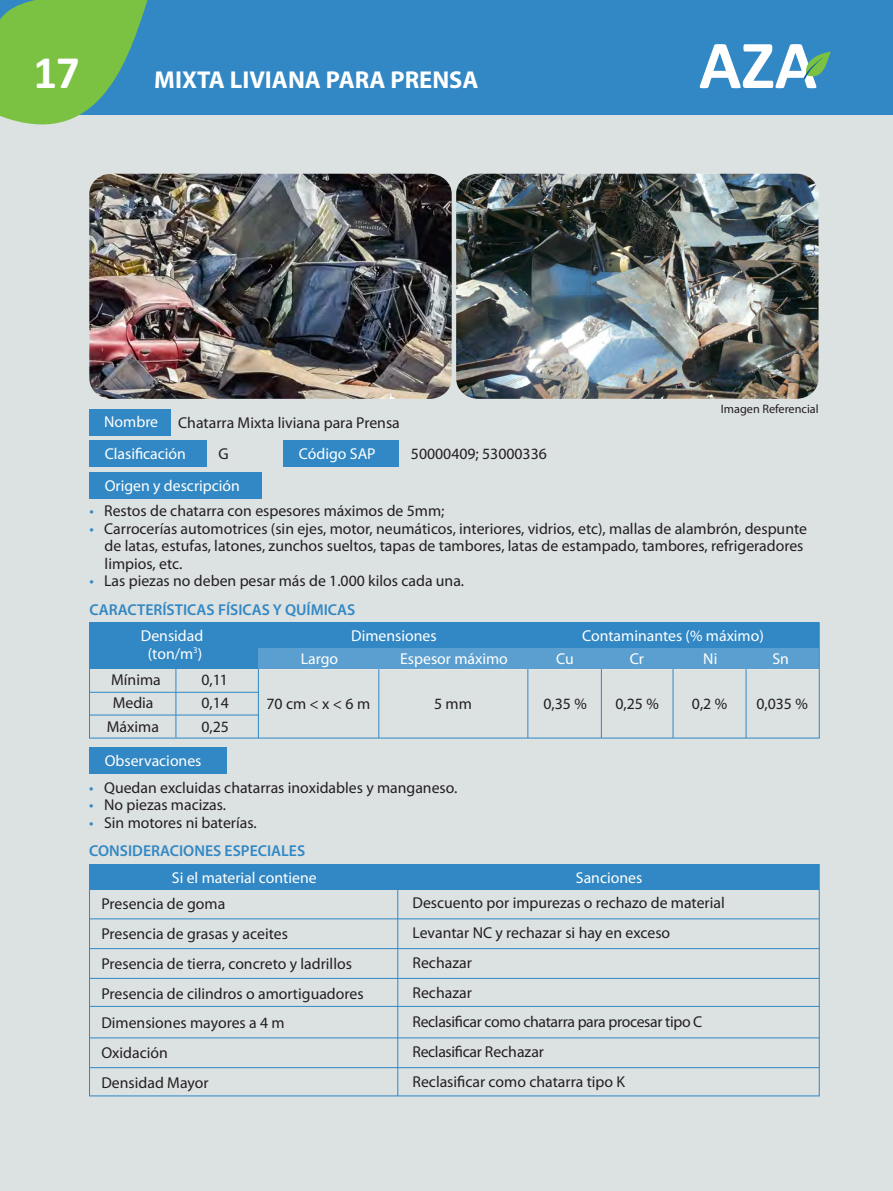
<style>
.page{position:relative;width:893px;height:1191px;background:#dce1e2}
.page>*{position:absolute;margin:0;border:0;box-sizing:border-box;transform-origin:0 0}
.t1{font:700 46.9px "Calibri";color:#fff}
.t2{font:700 24.5px "Myriad Pro";color:#fff}
.t3{font:15.75px/29.8px "Myriad Pro";color:#231f20}
.t4{font:15.75px/17.5px "Myriad Pro";color:#fff;text-align:center}
.t5{font:600 15.75px "Myriad Pro";color:#3288c4}
.t6{font:12.25px "Myriad Pro";color:#231f20}
.s1{color:#3288c4}
</style>
<div class="page">
<div style="left:0;top:0;width:893px;height:115px;background:#3288c4"></div>
<svg style="left:0;top:0;width:148px;height:125px"></svg>
<div style="left:89px;top:864px;width:730px;height:25px;background:#3288c4"></div>
<div style="left:89px;top:623px;width:730px;height:46px;background:#3288c4"></div>
<div style="left:259px;top:648px;width:560px;height:21px;background:#5a9fcf"></div>
<div style="left:89px;top:440px;width:118px;height:27px;background:#3288c4"></div>
<div style="left:284px;top:440px;width:115px;height:27px;background:#3288c4"></div>
<hr style="left:89px;top:692px;width:170px;height:1px;background:#3288c4">
<hr style="left:89px;top:714px;width:170px;height:1px;background:#3288c4">
<hr style="left:175px;top:668px;width:1px;height:70px;background:#3288c4">
<hr style="left:89px;top:918px;width:730px;height:1px;background:#3288c4">
<hr style="left:89px;top:948px;width:730px;height:1px;background:#3288c4">
<hr style="left:89px;top:978px;width:730px;height:1px;background:#3288c4">
<hr style="left:89px;top:1006px;width:730px;height:1px;background:#3288c4">
<hr style="left:89px;top:1037px;width:730px;height:1px;background:#3288c4">
<hr style="left:397px;top:865px;width:1px;height:231px;background:#3288c4">
<img style="left:89px;top:174px;width:363px;height:225px">
<img style="left:456px;top:174px;width:363px;height:225px">
<div style="left:89px;top:472px;width:173px;height:26px;background:#3288c4"></div>
<div style="left:89px;top:747px;width:137px;height:26px;background:#3288c4"></div>
<hr style="left:89px;top:1067px;width:730px;height:1px;background:#3288c4">
<div style="left:89px;top:409px;width:82px;height:26px;background:#3288c4"></div>
<hr style="left:258px;top:669px;width:1px;height:69px;background:#3288c4">
<hr style="left:378px;top:669px;width:1px;height:69px;background:#3288c4">
<hr style="left:527px;top:669px;width:1px;height:69px;background:#3288c4">
<hr style="left:601px;top:669px;width:1px;height:69px;background:#3288c4">
<hr style="left:673px;top:669px;width:1px;height:69px;background:#3288c4">
<hr style="left:746px;top:669px;width:1px;height:69px;background:#3288c4">
<div style="left:89px;top:622px;width:731px;height:116px;border:1px solid #3288c4"></div>
<div style="left:89px;top:864px;width:731px;height:232px;border:1px solid #3288c4"></div>
<svg style="left:700px;top:44px;width:131px;height:44px"></svg>
<h1 class="t1" style="left:34px;top:42px;width:48px">17</h1>
<h2 class="t2" style="left:154px;top:66px;width:326px">MIXTA LIVIANA PARA PRENSA</h2>
<p class="t4" style="left:104px;top:414px;width:55px">Nombre</p>
<p class="t3" style="left:218px;top:407px;width:183px;line-height:31.5px;text-indent:-40px">Chatarra Mixta liviana para Prensa<br>G</p>
<p class="t4" style="left:105px;top:445px;width:83px">Clasificación</p>
<p class="t4" style="left:299px;top:445px;width:78px">Código SAP</p>
<p class="t4" style="left:105px;top:477px;width:137px">Origen y descripción</p>
<p class="t3" style="left:411px;top:439px;width:137px">50000409; 53000336</p>
<p class="t6" style="left:721px;top:402px;width:99px">Imagen Referencial</p>
<p class="t3" style="left:90px;top:496px;width:356px"><span class="s1">•</span> Restos de chatarra con espesores máximos de 5mm;</p>
<p class="t3" style="left:105px;top:520px;width:704px;line-height:17.5px;text-indent:-15px"><span class="s1">•</span> Carrocerías automotrices (sin ejes, motor, neumáticos, interiores, vidrios, etc), mallas de alambrón, despunte de latas, estufas, latones, zunchos sueltos, tapas de tambores, latas de estampado, tambores, refrigeradores limpios, etc.</p>
<p class="t3" style="left:90px;top:566px;width:376px"><span class="s1">•</span> Las piezas no deben pesar más de 1.000 kilos cada una.</p>
<p class="t5" style="left:89px;top:600px;width:268px">CARACTERÍSTICAS FÍSICAS Y QUÍMICAS</p>
<p class="t4" style="left:141px;top:627px;width:64px">Densidad (ton/m<sup>3</sup>)</p>
<p class="t4" style="left:351px;top:627px;width:87px">Dimensiones</p>
<p class="t4" style="left:582px;top:627px;width:183px">Contaminantes (% máximo)</p>
<p class="t4" style="left:301px;top:650px;width:39px">Largo</p>
<p class="t4" style="left:400px;top:650px;width:109px">Espesor máximo</p>
<p class="t3" style="left:434px;top:689px;width:39px">5 mm</p>
<p class="t4" style="left:556px;top:650px;width:19px">Cu</p>
<p class="t4" style="left:630px;top:650px;width:16px">Cr</p>
<p class="t4" style="left:703px;top:650px;width:16px">Ni</p>
<p class="t4" style="left:772px;top:650px;width:18px">Sn</p>
<p class="t3" style="left:107px;top:668px;width:55px;line-height:23.3px;text-align:center">Mínima<br>Media<br>Máxima</p>
<p class="t3" style="left:202px;top:665px;width:28px">0,11</p>
<p class="t3" style="left:202px;top:688px;width:29px">0,14</p>
<p class="t3" style="left:266px;top:689px;width:105px">70 cm &lt; x &lt; 6 m</p>
<p class="t3" style="left:543px;top:689px;width:45px">0,35 %</p>
<p class="t3" style="left:616px;top:689px;width:45px">0,25 %</p>
<p class="t3" style="left:692px;top:689px;width:37px">0,2 %</p>
<p class="t3" style="left:756px;top:689px;width:53px">0,035 %</p>
<p class="t3" style="left:202px;top:712px;width:29px">0,25</p>
<p class="t4" style="left:105px;top:752px;width:98px">Observaciones</p>
<p class="t3" style="left:89px;top:773px;width:370px"><span class="s1">•</span> Quedan excluidas chatarras inoxidables y manganeso.</p>
<p class="t3" style="left:89px;top:790px;width:138px"><span class="s1">•</span> No piezas macizas.</p>
<p class="t3" style="left:89px;top:808px;width:169px"><span class="s1">•</span> Sin motores ni baterías.</p>
<p class="t5" style="left:89px;top:841px;width:217px">CONSIDERACIONES ESPECIALES</p>
<p class="t4" style="left:172px;top:869px;width:146px">Si el material contiene</p>
<p class="t4" style="left:576px;top:869px;width:68px">Sanciones</p>
<p class="t3" style="left:101px;top:889px;width:264px">Presencia de goma<br>Presencia de grasas y aceites<br>Presencia de tierra, concreto y ladrillos<br>Presencia de cilindros o amortiguadores<br>Dimensiones mayores a 4 m<br>Oxidación<br>Densidad Mayor</p>
<p class="t3" style="left:412px;top:888px;width:314px">Descuento por impurezas o rechazo de material<br>Levantar NC y rechazar si hay en exceso<br>Rechazar<br>Rechazar<br>Reclasificar como chatarra para procesar tipo C<br>Reclasificar Rechazar<br>Reclasificar como chatarra tipo K</p>
</div>
